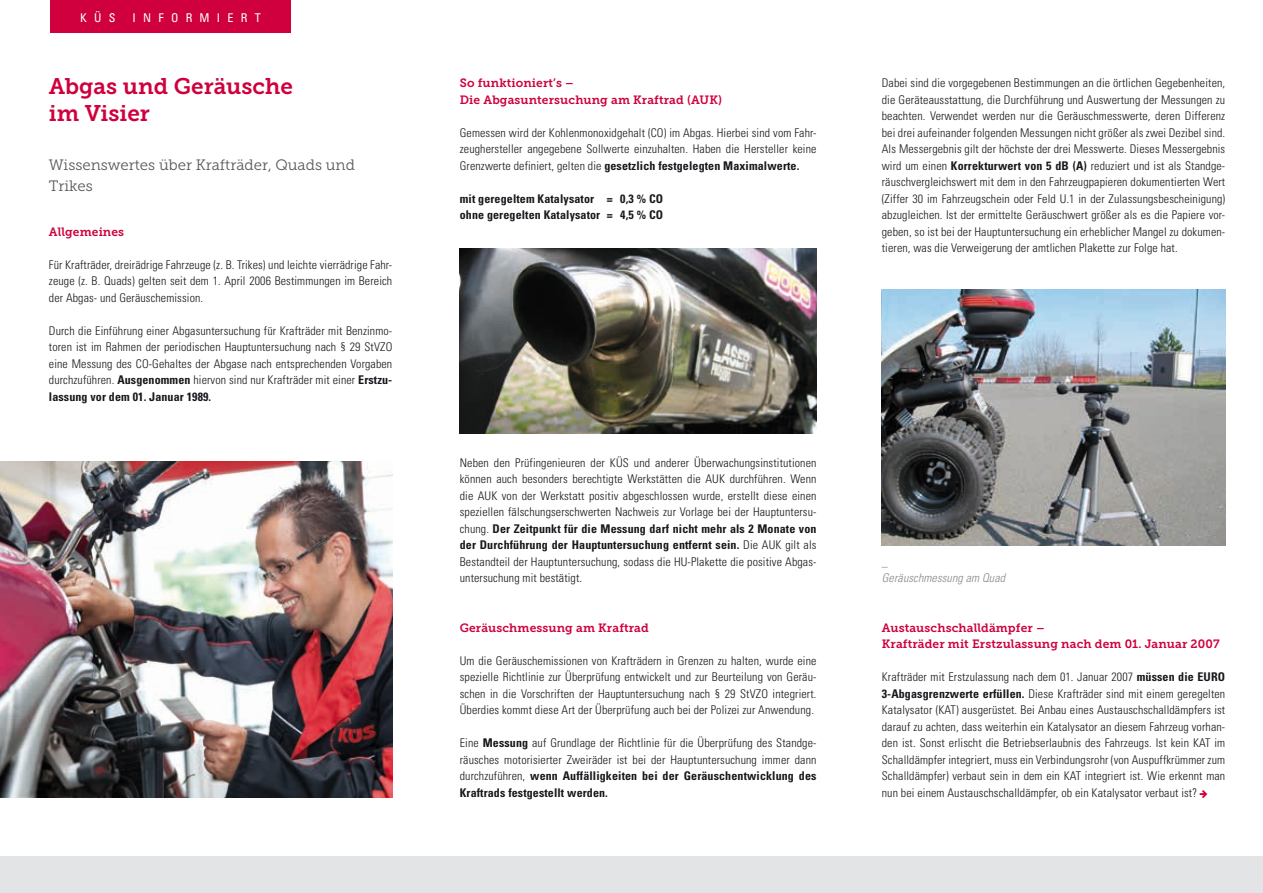
<style>
.page{position:relative;width:1263px;height:893px;background:#fff}
.page>*{position:absolute;margin:0;border:0;box-sizing:border-box;transform-origin:0 0}
.t1{font:22.5px/27px "Museo Slab 700";color:#cf003d}
.t2{font:15px/21px "Museo Slab 300";color:#58585a}
.t3{font:300 condensed 12px/16.5px "Univers LT";letter-spacing:.01em;color:#1a171c;text-align:justify}
.t4{font:12px/16.5px "Museo Slab 700";letter-spacing:.01em;color:#cf003d}
.t5{font:700 condensed 12px/16.5px "Univers LT";letter-spacing:.01em;color:#1a171c}
.t6{font:italic 300 condensed 12px "Univers LT";letter-spacing:.01em;color:#87888a}
.t7{font:condensed 12px "Univers LT";letter-spacing:.6em;color:#fff}
.s1{font-weight:700}
</style>
<div class="page">
<div style="left:0;top:857px;width:1263px;height:36px;background:#e3e4e5"></div>
<div style="left:50px;top:0;width:241px;height:32px;background:#cf003d"></div>
<img style="left:460px;top:249px;width:356px;height:185px">
<img style="left:0;top:461px;width:392px;height:336px">
<img style="left:882px;top:290px;width:343px;height:256px">
<p class="t7" style="left:80px;top:10px;width:37px">KÜS</p>
<p class="t7" style="left:133px;top:10px;width:130px">INFORMIERT</p>
<h1 class="t1" style="left:49px;top:73px;width:246px">Abgas und Geräusche im Visier</h1>
<p class="t2" style="left:49px;top:155px;width:308px">Wissenswertes über Krafträder, Quads und<br>Trikes</p>
<p class="t4" style="left:49px;top:223px;width:77px">Allgemeines</p>
<p class="t3" style="left:49px;top:256px;width:345px">Für Krafträder, dreirädrige Fahrzeuge (z. B. Trikes) und leichte vierrädrige Fahr&shy;zeuge (z. B. Quads) gelten seit dem 1. April 2006 Bestimmungen im Bereich der Abgas- und Geräuschemission.</p>
<p class="t3" style="left:49px;top:322px;width:345px">Durch die Einführung einer Abgasuntersuchung für Krafträder mit Benzinmo&shy;toren ist im Rahmen der periodischen Hauptuntersuchung nach § 29 StVZO eine Messung des CO-Gehaltes der Abgase nach entsprechenden Vorgaben durchzuführen. <span class="s1">Ausgenommen</span> hiervon sind nur Krafträder mit einer <span class="s1">Erstzu&shy;lassung vor dem 01. Januar 1989.</span></p>
<p class="t4" style="left:460px;top:75px;width:264px">So funktioniert’s –<br>Die Abgasuntersuchung am Kraftrad (AUK)</p>
<p class="t3" style="left:460px;top:124px;width:358px">Gemessen wird der Kohlenmonoxidgehalt (CO) im Abgas. Hierbei sind vom Fahr&shy;zeughersteller angegebene Sollwerte einzuhalten. Haben die Hersteller keine Grenzwerte definiert, gelten die <span class="s1">gesetzlich festgelegten Maximalwerte.</span></p>
<p class="t5" style="left:460px;top:190px;width:205px">mit geregeltem Katalysator = 0,3 % CO ohne geregelten Katalysator = 4,5 % CO</p>
<p class="t3" style="left:882px;top:75px;width:345px">Dabei sind die vorgegebenen Bestimmungen an die örtlichen Gegebenheiten, die Geräteausstattung, die Durchführung und Auswertung der Messungen zu beachten. Verwendet werden nur die Geräuschmesswerte, deren Differenz bei drei aufeinander folgenden Messungen nicht größer als zwei Dezibel sind.<br>Als Messergebnis gilt der höchste der drei Messwerte. Dieses Messergebnis wird um einen <span class="s1">Korrekturwert von 5 dB (A)</span> reduziert und ist als Standge&shy;räuschvergleichswert mit dem in den Fahrzeugpapieren dokumentierten Wert (Ziffer 30 im Fahrzeugschein oder Feld U.1 in der Zulassungsbescheinigung) abzugleichen. Ist der ermittelte Geräuschwert größer als es die Papiere vor&shy;geben, so ist bei der Hauptuntersuchung ein erheblicher Mangel zu dokumen&shy;tieren, was die Verweigerung der amtlichen Plakette zur Folge hat.</p>
<p class="t3" style="left:460px;top:454px;width:358px">Neben den Prüfingenieuren der KÜS und anderer Überwachungsinstitutionen können auch besonders berechtigte Werkstätten die AUK durchführen. Wenn die AUK von der Werkstatt positiv abgeschlossen wurde, erstellt diese einen speziellen fälschungserschwerten Nachweis zur Vorlage bei der Hauptuntersu&shy;chung. <span class="s1">Der Zeitpunkt für die Messung darf nicht mehr als 2 Monate von der Durchführung der Hauptuntersuchung entfernt sein.</span> Die AUK gilt als Bestandteil der Hauptuntersuchung, sodass die HU-Plakette die positive Abgas&shy;untersuchung mit bestätigt.</p>
<p class="t4" style="left:460px;top:619px;width:191px">Geräuschmessung am Kraftrad</p>
<p class="t3" style="left:460px;top:652px;width:358px">Um die Geräuschemissionen von Krafträdern in Grenzen zu halten, wurde eine spezielle Richtlinie zur Überprüfung entwickelt und zur Beurteilung von Geräu&shy;schen in die Vorschriften der Hauptuntersuchung nach § 29 StVZO integriert.<br>Überdies kommt diese Art der Überprüfung auch bei der Polizei zur Anwendung.</p>
<p class="t3" style="left:460px;top:735px;width:358px">Eine <span class="s1">Messung</span> auf Grundlage der Richtlinie für die Überprüfung des Standge&shy;räusches motorisierter Zweiräder ist bei der Hauptuntersuchung immer dann durchzuführen, <span class="s1">wenn Auffälligkeiten bei der Geräuschentwicklung des Kraftrads festgestellt werden.</span></p>
<p class="t6" style="left:882px;top:571px;width:125px">Geräuschmessung am Quad</p>
<p class="t4" style="left:882px;top:619px;width:339px">Austauschschalldämpfer –<br>Krafträder mit Erstzulassung nach dem 01. Januar 2007</p>
<p class="t3" style="left:882px;top:669px;width:345px">Krafträder mit Erstzulassung nach dem 01. Januar 2007 <span class="s1">müssen die EURO 3-Abgasgrenzwerte erfüllen.</span> Diese Krafträder sind mit einem geregelten Katalysator (KAT) ausgerüstet. Bei Anbau eines Austauschschalldämpfers ist darauf zu achten, dass weiterhin ein Katalysator an diesem Fahrzeug vorhan&shy;den ist. Sonst erlischt die Betriebserlaubnis des Fahrzeugs. Ist kein KAT im Schalldämpfer integriert, muss ein Verbindungsrohr (von Auspuffkrümmer zum Schalldämpfer) verbaut sein in dem ein KAT integriert ist. Wie erkennt man nun bei einem Austauschschalldämpfer, ob ein Katalysator verbaut ist?</p>
</div>
